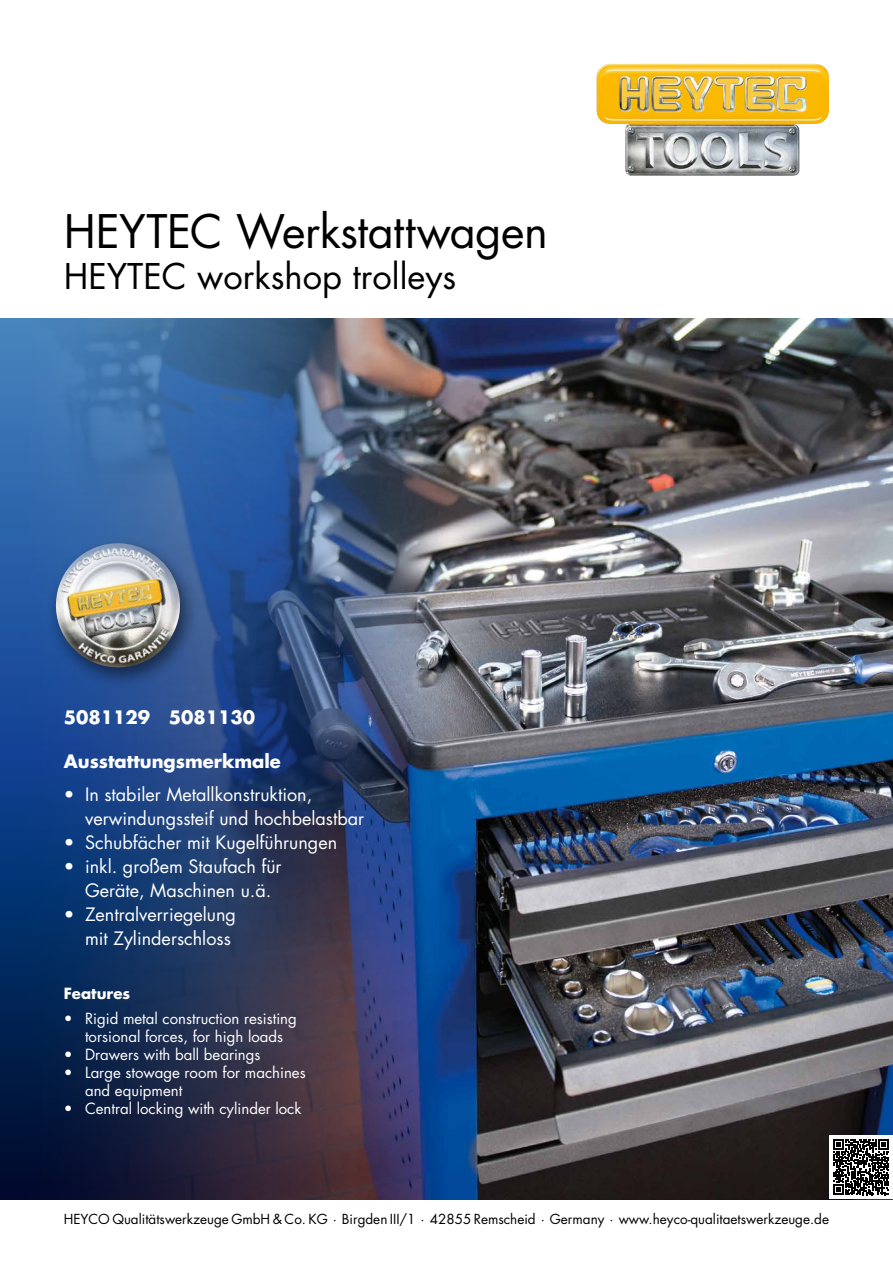
<style>
.page{position:relative;width:893px;height:1263px;background:#fff}
.page>*{position:absolute;margin:0;border:0;box-sizing:border-box;transform-origin:0 0}
.t1{font:45px "Futura";letter-spacing:-.01em;color:#000}
.t2{font:34.5px "Futura";color:#000}
.t3{font:18px/24px "Futura";color:#fff}
.t4{font:700 18px "Futura";color:#fff}
.t5{font:15px/18px "Futura";color:#fff;text-align:center}
.t6{font:700 15px "Futura";color:#fff}
.t7{font:13.5px "Futura";color:#000}
</style>
<div class="page">
<img style="left:497px;top:319px;width:396px;height:880px">
<img style="left:0;top:319px;width:497px;height:880px">
<img style="left:596px;top:64px;width:233px;height:112px">
<div style="left:46px;top:536px;width:153px;height:154px;background:#000;opacity:.5"></div>
<img style="left:48px;top:543px;width:140px;height:132px">
<div style="left:829px;top:1135px;width:64px;height:64px;background:#fff"></div>
<svg style="left:833px;top:1139px;width:56px;height:56px"></svg>
<h1 class="t1" style="left:64px;top:200px;width:485px">HEYTEC Werkstattwagen</h1>
<h2 class="t2" style="left:64px;top:253px;width:394px">HEYTEC workshop trolleys</h2>
<p class="t4" style="left:64px;top:705px;width:193px">5081129 5081130</p>
<p class="t4" style="left:64px;top:748px;width:219px">Ausstattungsmerkmale</p>
<p class="t3" style="left:85px;top:782px;width:281px;text-indent:-21px">• In stabiler Metallkonstruktion, verwindungssteif und hochbelastbar</p>
<p class="t3" style="left:64px;top:830px;width:275px">• Schubfächer mit Kugelführungen</p>
<p class="t3" style="left:85px;top:854px;width:198px;text-indent:-21px">• inkl. großem Staufach für<br>Geräte, Maschinen u.ä.</p>
<p class="t3" style="left:64px;top:902px;width:174px;text-align:right">• Zentralverriegelung mit Zylinderschloss</p>
<p class="t6" style="left:64px;top:982px;width:68px">Features</p>
<p class="t5" style="left:64px;top:1009px;width:235px">• Rigid metal construction resisting torsional forces, for high loads</p>
<p class="t5" style="left:64px;top:1045px;width:198px">• Drawers with ball bearings</p>
<p class="t5" style="left:85px;top:1063px;width:222px;text-align:left;text-indent:-21px">• Large stowage room for machines and equipment</p>
<p class="t5" style="left:64px;top:1099px;width:239px">• Central locking with cylinder lock</p>
<p class="t7" style="left:64px;top:1210px;width:767px">HEYCO Qualitätswerkzeuge GmbH &amp; Co. KG · Birgden III/1 · 42855 Remscheid · Germany · www.heyco-qualitaetswerkzeuge.de</p>
</div>
